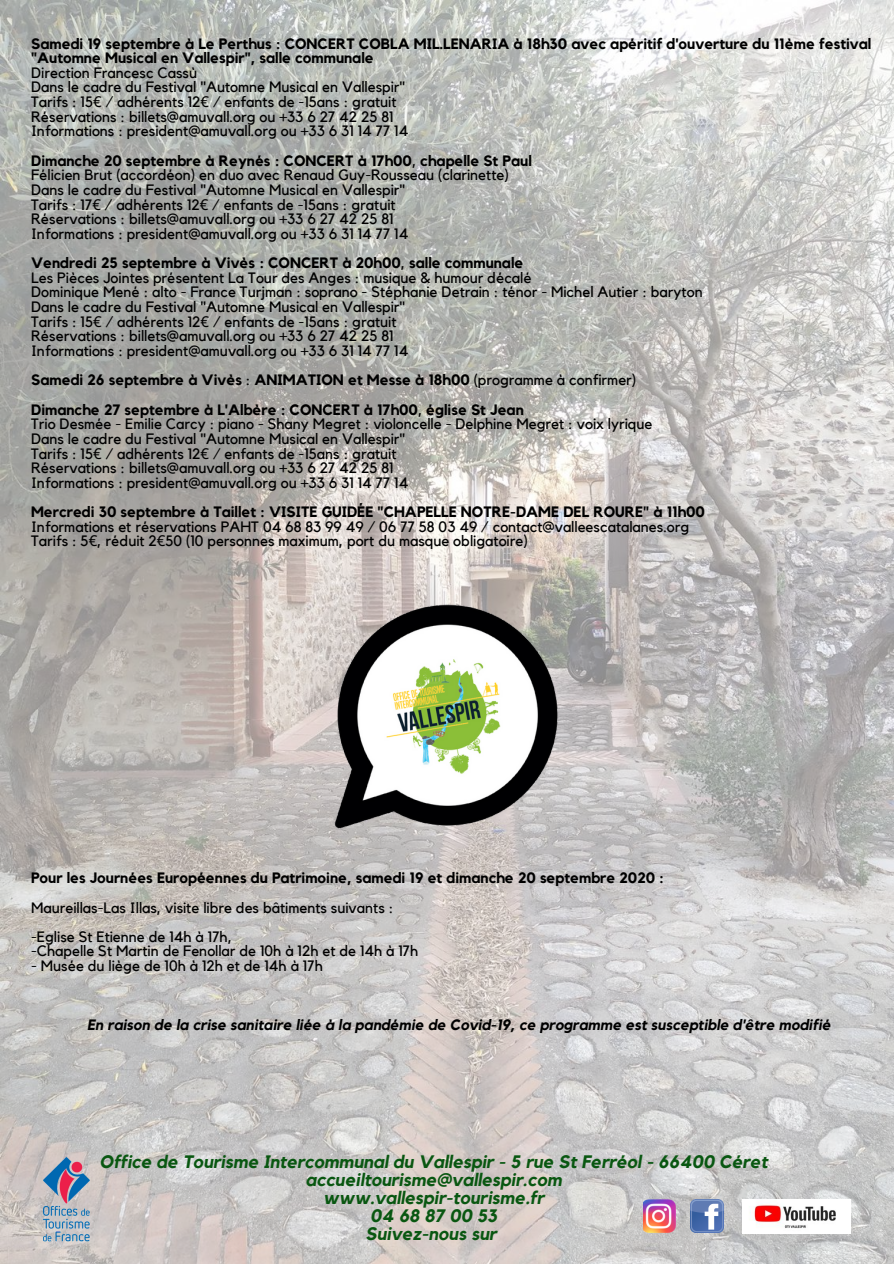
<style>
.page{position:relative;width:894px;height:1264px;background:#fff}
.page>*{position:absolute;margin:0;border:0;box-sizing:border-box;transform-origin:0 0}
.t1{font:italic 700 18px/18px "Kollektif";color:#095711;text-align:center}
.t2{font:15px/14.7px "Kollektif";color:#000}
.t3{font:700 15px/14.7px "Kollektif";color:#000}
.t4{font:italic 700 15px "Kollektif";color:#000}
.s1{font-family:"Noto Sans"}
.s2{font-weight:700}
.s3{font-weight:400}
</style>
<div class="page">
<img style="left:0;top:0;width:893px;height:1263px">
<img style="left:44px;top:1157px;width:46px;height:85px">
<img style="left:643px;top:1199px;width:32px;height:33px">
<img style="left:690px;top:1199px;width:33px;height:33px">
<img style="left:742px;top:1199px;width:107px;height:34px">
<img style="left:308px;top:579px;width:278px;height:278px">
<p class="t3" style="left:31px;top:36px;width:841px">Samedi 19 septembre à Le Perthus : CONCERT COBLA MIL.LENARIA à 18h30 avec apéritif d'ouverture du 11ème festival "Automne Musical en Vallespir", salle communale</p>
<p class="t2" style="left:31px;top:66px;width:379px">Direction Francesc Cassù<br>Dans le cadre du Festival "Automne Musical en Vallespir" Tarifs : 15<span class="s1">€</span> / adhérents 12<span class="s1">€</span> / enfants de -15ans : gratuit Réservations : billets@amuvall.org ou +33 6 27 42 25 81<br>Informations : president@amuvall.org ou +33 6 31 14 77 14</p>
<p class="t2" style="left:31px;top:154px;width:502px"><span class="s2">Dimanche 20 septembre à Reynés : CONCERT à 17h00</span>, <span class="s2">chapelle St Paul </span>Félicien Brut (accordéon) en duo avec Renaud Guy-Rousseau (clarinette)<br>Dans le cadre du Festival "Automne Musical en Vallespir"<br>Tarifs : 17<span class="s1">€</span> / adhérents 12<span class="s1">€</span> / enfants de -15ans : gratuit<br>Réservations : billets@amuvall.org ou +33 6 27 42 25 81<br>Informations : president@amuvall.org ou +33 6 31 14 77 14</p>
<p class="t2" style="left:31px;top:256px;width:673px"><span class="s2">Vendredi 25 septembre à Vivès : CONCERT à 20h00</span>, <span class="s2">salle communale<br></span>Les Pièces Jointes présentent La Tour des Anges : musique &amp; humour décalé<br>Dominique Mené : alto - France Turjman : soprano - Stéphanie Detrain : ténor - Michel Autier : baryton Dans le cadre du Festival "Automne Musical en Vallespir"<br>Tarifs : 15<span class="s1">€</span> / adhérents 12<span class="s1">€</span> / enfants de -15ans : gratuit<br>Réservations : billets@amuvall.org ou +33 6 27 42 25 81<br>Informations : president@amuvall.org ou +33 6 31 14 77 14</p>
<p class="t3" style="left:31px;top:366px;width:606px;line-height:29.2px">Samedi 26 septembre à Vivès <span class="s3">:</span> ANIMATION et Messe à 18h00 <span class="s3">(programme à confirmer)<br></span>Dimanche 27 septembre à L'Albère : CONCERT à 17h00<span class="s3">,</span> église St Jean</p>
<p class="t2" style="left:31px;top:417px;width:622px">Trio Desmée - Emilie Carcy : piano - Shany Megret : violoncelle - Delphine Megret : voix lyrique Dans le cadre du Festival "Automne Musical en Vallespir"<br>Tarifs : 15<span class="s1">€</span> / adhérents 12<span class="s1">€</span> / enfants de -15ans : gratuit<br>Réservations : billets@amuvall.org ou +33 6 27 42 25 81<br>Informations : president@amuvall.org ou +33 6 31 14 77 14</p>
<p class="t3" style="left:31px;top:505px;width:675px">Mercredi 30 septembre à Taillet : VISITE GUIDÉE "CHAPELLE NOTRE-DAME DEL ROURE" à 11h00</p>
<p class="t2" style="left:31px;top:520px;width:659px">Informations et réservations PAHT 04 68 83 99 49 / 06 77 58 03 49 / contact@valleescatalanes.org<br>Tarifs : 5<span class="s1">€</span>, réduit 2<span class="s1">€</span>50 (10 personnes maximum, port du masque obligatoire)</p>
<p class="t3" style="left:31px;top:871px;width:634px">Pour les Journées Européennes du Patrimoine, samedi 19 et dimanche 20 septembre 2020 :</p>
<p class="t2" style="left:31px;top:893px;width:363px;line-height:29.2px">Maureillas-Las Illas, visite libre des bâtiments suivants : -Eglise St Etienne de 14h à 17h,</p>
<p class="t2" style="left:31px;top:944px;width:388px">-Chapelle St Martin de Fenollar de 10h à 12h et de 14h à 17h</p>
<p class="t2" style="left:31px;top:959px;width:293px">- Musée du liège de 10h à 12h et de 14h à 17h</p>
<p class="t4" style="left:87px;top:1017px;width:745px">En raison de la crise sanitaire liée à la pandémie de Covid-19, ce programme est susceptible d'être modifié</p>
<p class="t1" style="left:100px;top:1153px;width:669px">Office de Tourisme Intercommunal du Vallespir - 5 rue St Ferréol - 66400 Céret accueiltourisme@vallespir.com<br>www.vallespir-tourisme.fr<br>04 68 87 00 53<br>Suivez-nous sur</p>
</div>
